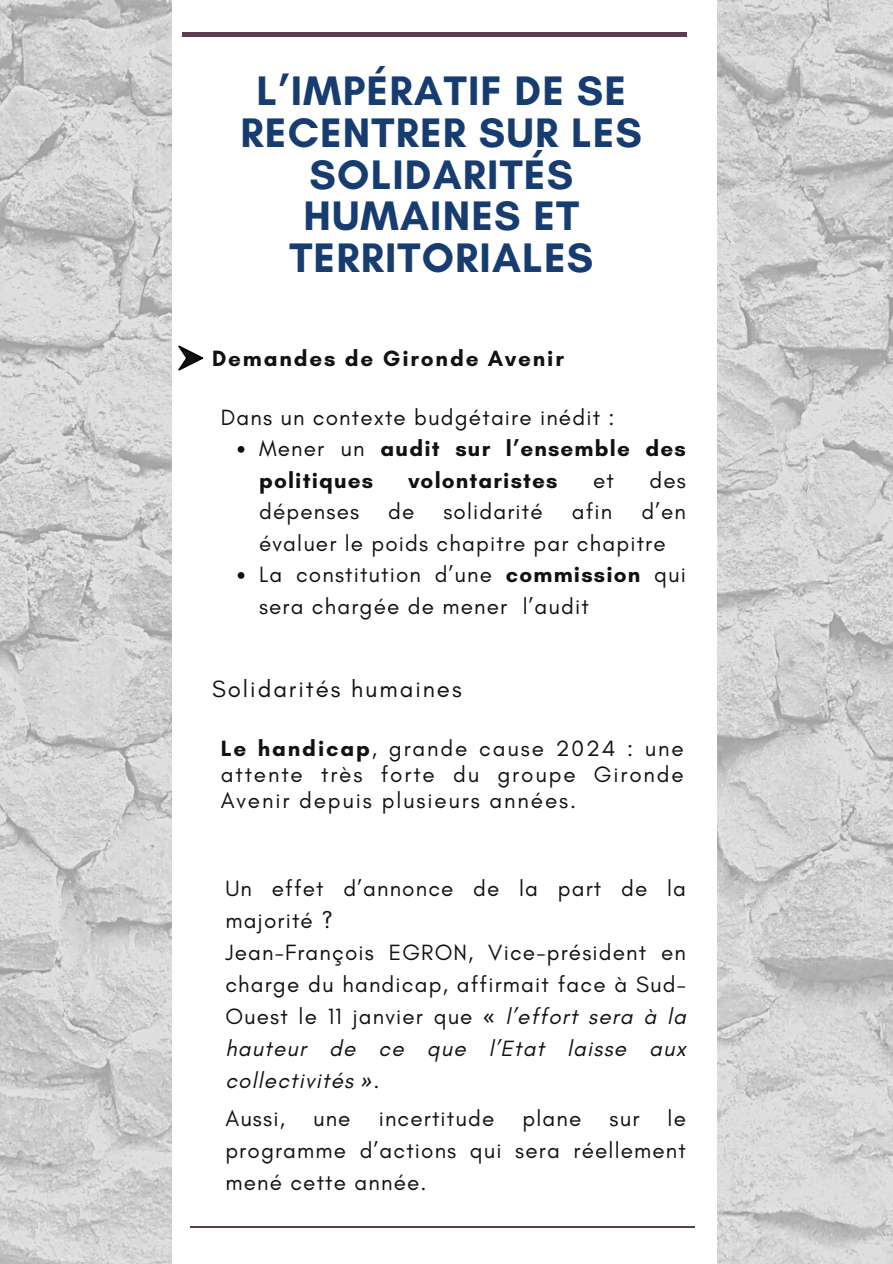
<style>
.page{position:relative;width:893px;height:1264px;background:#fff}
.page>*{position:absolute;margin:0;border:0;box-sizing:border-box;transform-origin:0 0}
.t1{font:700 42px/41.7px "Glacial Indifference";letter-spacing:.03em;color:#163c70;text-align:center}
.t2{font:24px "Glacial Indifference";letter-spacing:.08em;color:#121010}
.t3{font:22.5px/32px "Glacial Indifference";letter-spacing:.05em;color:#121010}
.t4{font:700 22.5px/31.5px "Glacial Indifference";letter-spacing:.05em;color:#121010}
.t5{font:700 22.5px "Glacial Indifference";letter-spacing:.08em;color:#121010}
.s1{font-weight:400}
.s2{font-weight:700}
.s3{font-family:"Noto Sans"}
.s4{font-style:italic}
.s5{font-family:"Noto Sans";font-style:italic}
</style>
<div class="page">
<img style="left:717px;top:0;width:175px;height:1263px">
<div style="left:182px;top:32px;width:504px;height:5px;background:#593e50"></div>
<hr style="left:191px;top:1226px;width:504px;height:1px;background:#593e50">
<img style="left:0;top:0;width:171px;height:1263px">
<svg style="left:178px;top:345px;width:25px;height:25px"></svg>
<svg style="left:238px;top:446px;width:6px;height:7px"></svg>
<svg style="left:238px;top:572px;width:6px;height:7px"></svg>
<p class="t1" style="left:240px;top:70px;width:403px">L’IMPÉRATIF DE SE<br>RECENTRER SUR LES<br>SOLIDARITÉS<br>HUMAINES ET<br>TERRITORIALES</p>
<p class="t5" style="left:212px;top:345px;width:353px">Demandes de Gironde Avenir</p>
<p class="t3" style="left:221px;top:401px;width:395px">Dans un contexte budgétaire inédit :</p>
<h1 class="t4" style="left:259px;top:432px;width:428px"><span class="s1">Mener un</span> audit sur l’ensemble des politiques</h1>
<h1 class="t4" style="left:408px;top:464px;width:151px">volontaristes</h1>
<h1 class="t3" style="left:593px;top:464px;width:22px">et</h1>
<h1 class="t3" style="left:649px;top:464px;width:38px">des</h1>
<h1 class="t3" style="left:259px;top:495px;width:428px;line-height:31.5px;text-indent:382px">d’en évaluer le poids chapitre par chapitre</h1>
<p class="t3" style="left:259px;top:558px;width:428px;line-height:31.5px">La constitution d’une <span class="s2">commission</span> qui sera chargée de mener l’audit</p>
<h1 class="t3" style="left:259px;top:495px;width:102px">dépenses</h1>
<h1 class="t3" style="left:388px;top:495px;width:28px">de</h1>
<h1 class="t3" style="left:443px;top:495px;width:101px">solidarité</h1>
<h1 class="t3" style="left:571px;top:495px;width:42px">afin</h1>
<p class="t2" style="left:212px;top:674px;width:251px">Solidarités humaines</p>
<p class="t3" style="left:221px;top:735px;width:464px;line-height:25.8px;text-align:justify"><span class="s2">Le handicap</span>, grande cause 2024 : une attente très forte du groupe Gironde Avenir depuis plusieurs années.</p>
<h2 class="t3" style="left:225px;top:872px;width:462px">Un effet d’annonce de la part de la majorité ?</h2>
<p class="t3" style="left:225px;top:936px;width:462px;text-align:justify">Jean-François EGRON, Vice-président en charge du handicap, affirmait face à Sud-Ouest le 11 janvier que <span class="s3">«</span> <span class="s4">l’effort sera à la hauteur de ce que l’Etat laisse aux collectivités</span> <span class="s5">»</span><span class="s4">.</span></p>
<p class="t3" style="left:225px;top:1102px;width:61px">Aussi,</p>
<p class="t3" style="left:313px;top:1102px;width:39px">une</p>
<p class="t3" style="left:379px;top:1102px;width:117px">incertitude</p>
<p class="t3" style="left:522px;top:1102px;width:60px">plane</p>
<p class="t3" style="left:609px;top:1102px;width:31px">sur</p>
<p class="t3" style="left:225px;top:1102px;width:462px;text-align:justify;text-indent:442px">le programme d’actions qui sera réellement mené cette année.</p>
</div>
